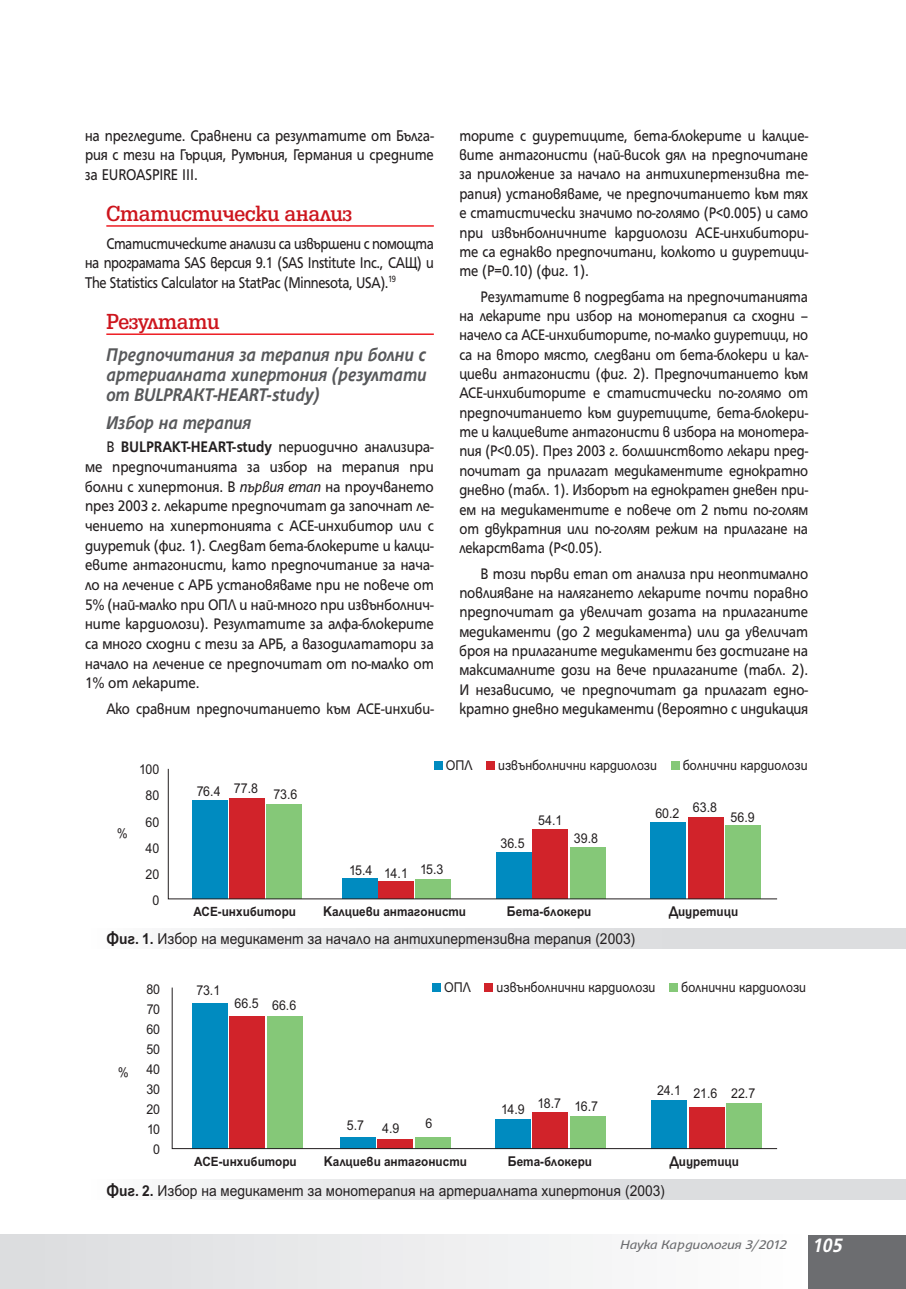
<style>
.page{position:relative;width:906px;height:1289px;background:#fff}
.page>*{position:absolute;margin:0;border:0;box-sizing:border-box;transform-origin:0 0}
.t1{font:500 23.1px "Egyptian Bg";color:#cd151d;scale:.91 1}
.t2{font:italic 700 21px "HS Grotesk Bg";color:#fff;scale:.9 1}
.t3{font:italic 700 19.8px/19.5px "HS Grotesk Bg";color:#57585a;text-align:justify;scale:.89 1}
.t4{font:16.8px/19.5px "HS Grotesk Bg";letter-spacing:-.02em;color:#231f20;text-align:justify;scale:.85 1}
.t5{font:16.8px/19.4px "HS Grotesk Bg";letter-spacing:-.02em;color:#231f20;text-align:justify;scale:.87 1}
.t6{font:16.5px/19.4px "HS Grotesk Bg";color:#231f20;text-align:justify;scale:.87 1}
.t7{font:16.5px/19.6px "HS Grotesk Bg";color:#231f20;text-align:justify;scale:.9 1}
.t8{font:16.5px/19.4px "HS Grotesk Bg";color:#231f20;text-align:justify;scale:.88 1}
.t9{font:16.5px/19.4px "HS Grotesk Bg";color:#231f20;text-align:justify;scale:.89 1}
.t10{font:15px "SP Ariel";color:#231f20;scale:.92 1}
.t11{font:13.5px/20px "SP Ariel";color:#231f20;text-align:right;scale:.92 1}
.t12{font:italic 13.5px "HS Grotesk Bg";letter-spacing:-.01em;color:#6c6d70;scale:1.1 1}
.t13{font:700 12.75px "SP Ariel";color:#231f20;scale:.92 1}
.s1{font-weight:700}
.s2{font-style:italic}
.s3{font-size:13.5px}
</style>
<div class="page">
<div style="left:0;top:1234px;width:808px;height:54px;background:linear-gradient(to right,#dadcde,#fefefe)"></div>
<div style="left:808px;top:1234px;width:98px;height:54px;background:#6c6d70"></div>
<hr style="left:106px;top:225px;width:328px;height:2px;background:#ee1d23">
<hr style="left:106px;top:333px;width:328px;height:2px;background:#ee1d23">
<div style="left:85px;top:1179px;width:821px;height:20px;background:linear-gradient(to right,#f5f6f6,#d5d6d8)"></div>
<div style="left:85px;top:928px;width:821px;height:20px;background:linear-gradient(to right,#f5f6f6,#d5d6d8)"></div>
<div style="left:434px;top:761px;width:8px;height:9px;background:#008bc0"></div>
<div style="left:486px;top:761px;width:9px;height:9px;background:#d1232a"></div>
<div style="left:671px;top:761px;width:8px;height:9px;background:#85c878"></div>
<svg style="left:167px;top:768px;width:611px;height:131px"></svg>
<div style="left:432px;top:983px;width:8px;height:8px;background:#008bc0"></div>
<div style="left:484px;top:983px;width:9px;height:8px;background:#d1232a"></div>
<div style="left:669px;top:983px;width:9px;height:8px;background:#85c878"></div>
<svg style="left:171px;top:986px;width:607px;height:163px"></svg>
<p class="t5" style="left:85px;top:127px;width:402px">на прегледите. Сравнени са резултатите от Бълга&shy;рия с тези на Гърция, Румъния, Германия и средните за EUROASPIRE III.</p>
<h1 class="t1" style="left:106px;top:206px;width:271px">Статистически анализ</h1>
<p class="t4" style="left:85px;top:235px;width:412px;text-indent:21px">Статистическите анализи са извършени с помощта на програмата SAS версия 9.1 (SAS Institute Inc., САЩ) и The Statistics Calculator на StatPac (Minnesota, USA).<sup>19</sup></p>
<h1 class="t1" style="left:106px;top:314px;width:126px">Резултати</h1>
<p class="t3" style="left:106px;top:347px;width:361px">Предпочитания за терапия при болни с артериалната хипертония (резултати от BULPRAKT-HEART-study)</p>
<p class="t3" style="left:106px;top:414px;width:165px">Избор на терапия</p>
<p class="t7" style="left:85px;top:438px;width:389px;text-indent:21px">В <span class="s1">BULPRAKT-HEART-study</span> периодично анализира&shy;ме предпочитанията за избор на терапия при болни с хипертония. В <span class="s2">първия етап</span> на проучването през 2003 г. лекарите предпочитат да започнат ле&shy;чението на хипертонията с АСЕ-инхибитор или с диуретик (фиг. 1). Следват бета-блокерите и калци&shy;евите антагонисти, като предпочитание за нача&shy;ло на лечение с АРБ установяваме при не повече от 5% (най-малко при ОПЛ и най-много при извънболнич&shy;ните кардиолози). Резултатите за алфа-блокерите са много сходни с тези за АРБ, а вазодилататори за начало на лечение се предпочитат от по-малко от 1% от лекарите.</p>
<p class="t8" style="left:106px;top:700px;width:374px">Ако сравним предпочитанието към АСЕ-инхиби-</p>
<p class="t8" style="left:459px;top:127px;width:398px">торите с диуретиците, бета-блокерите и калцие&shy;вите антагонисти (най-висок дял на предпочитане за приложение за начало на антихипертензивна те&shy;рапия) установяваме, че предпочитанието към тях е статистически значимо по-голямо (P&lt;0.005) и само при извънболничните кардиолози АСЕ-инхибитори&shy;те са еднакво предпочитани, колкото и диуретици&shy;те (P=0.10) (фиг. 1).</p>
<p class="t6" style="left:459px;top:288px;width:402px;text-indent:21px">Резултатите в подредбата на предпочитанията на лекарите при избор на монотерапия са сходни – начело са АСЕ-инхибиторите, по-малко диуретици, но са на второ място, следвани от бета-блокери и кал&shy;циеви антагонисти (фиг. 2). Предпочитанието към АСЕ-инхибиторите е статистически по-голямо от предпочитанието към диуретиците, бета-блокери&shy;те и калциевите антагонисти в избора на монотера&shy;пия (P&lt;0.05). През 2003 г. болшинството лекари пред&shy;почитат да прилагат медикаментите еднократно дневно (табл. 1). Изборът на еднократен дневен при&shy;ем на медикаментите е повече от 2 пъти по-голям от двукратния или по-голям режим на прилагане на лекарствата (P&lt;0.05).</p>
<p class="t9" style="left:459px;top:565px;width:393px;text-indent:21px">В този първи етап от анализа при неоптимално повлияване на налягането лекарите почти поравно предпочитат да увеличат дозата на прилаганите медикаменти (до 2 медикамента) или да увеличат броя на прилаганите медикаменти без достигане на максималните дози на вече прилаганите (табл. 2).<br>И независимо, че предпочитат да прилагат едно&shy;кратно дневно медикаменти (вероятно с индикация</p>
<p class="t11" style="left:117px;top:825px;width:14px">%</p>
<p class="t11" style="left:139px;top:757px;width:23px;line-height:26.2px">100<br>80<br>60<br>40<br>20<br>0</p>
<p class="t11" style="left:197px;top:782px;width:27px">76.4</p>
<p class="t11" style="left:234px;top:779px;width:28px">77.8</p>
<p class="t11" style="left:273px;top:785px;width:28px">73.6</p>
<p class="t11" style="left:446px;top:756px;width:31px">ОПЛ</p>
<p class="t11" style="left:498px;top:756px;width:174px">извънболнични кардиолози</p>
<p class="t11" style="left:683px;top:756px;width:137px">болнични кардиолози</p>
<p class="t11" style="left:349px;top:861px;width:104px">15.4 14.1 15.3</p>
<p class="t11" style="left:500px;top:834px;width:28px">36.5</p>
<p class="t11" style="left:538px;top:812px;width:28px">54.1</p>
<p class="t11" style="left:574px;top:830px;width:28px">39.8</p>
<p class="t11" style="left:655px;top:804px;width:28px">60.2</p>
<p class="t11" style="left:693px;top:798px;width:28px">63.8</p>
<p class="t11" style="left:730px;top:808px;width:28px">56.9</p>
<p class="t13" style="left:193px;top:906px;width:113px">АСЕ-инхибитори</p>
<p class="t13" style="left:323px;top:906px;width:157px"><span class="s3">К</span>алциеви антагонисти</p>
<p class="t13" style="left:507px;top:906px;width:93px"><span class="s3">Б</span>ета-блокери</p>
<p class="t13" style="left:669px;top:906px;width:77px"><span class="s3">Д</span>иуретици</p>
<p class="t10" style="left:106px;top:933px;width:576px"><span class="s1">Фиг. 1.</span> Избор на медикамент за начало на антихипертензивна терапия (2003)</p>
<p class="t11" style="left:118px;top:1063px;width:14px">%</p>
<p class="t11" style="left:146px;top:980px;width:17px">80</p>
<p class="t11" style="left:444px;top:978px;width:31px">ОПЛ</p>
<p class="t11" style="left:496px;top:978px;width:174px">извънболнични кардиолози</p>
<p class="t11" style="left:681px;top:978px;width:137px">болнични кардиолози</p>
<p class="t11" style="left:146px;top:1000px;width:17px;text-align:center">70<br>60<br>50<br>40<br>30<br>20<br>10<br>0</p>
<p class="t11" style="left:196px;top:981px;width:28px">73.1</p>
<p class="t11" style="left:235px;top:995px;width:69px">66.5 66.6</p>
<p class="t11" style="left:657px;top:1084px;width:108px">24.1 21.6 22.7</p>
<p class="t11" style="left:501px;top:1100px;width:27px">14.9</p>
<p class="t11" style="left:537px;top:1096px;width:67px">18.7 16.7</p>
<p class="t11" style="left:425px;top:1114px;width:9px">6</p>
<p class="t11" style="left:347px;top:1116px;width:20px">5.7</p>
<p class="t11" style="left:382px;top:1119px;width:20px">4.9</p>
<p class="t13" style="left:194px;top:1157px;width:113px">АСЕ-инхибитори</p>
<p class="t13" style="left:324px;top:1157px;width:157px"><span class="s3">К</span>алциеви антагонисти</p>
<p class="t13" style="left:508px;top:1157px;width:93px"><span class="s3">Б</span>ета-блокери</p>
<p class="t13" style="left:670px;top:1157px;width:77px"><span class="s3">Д</span>иуретици</p>
<p class="t10" style="left:106px;top:1184px;width:609px"><span class="s1">Фиг. 2.</span> Избор на медикамент за монотерапия на артериалната хипертония (2003)</p>
<p class="t12" style="left:620px;top:1239px;width:153px">Наука Кардиология 3/2012</p>
<p class="t2" style="left:813px;top:1237px;width:34px">105</p>
</div>
